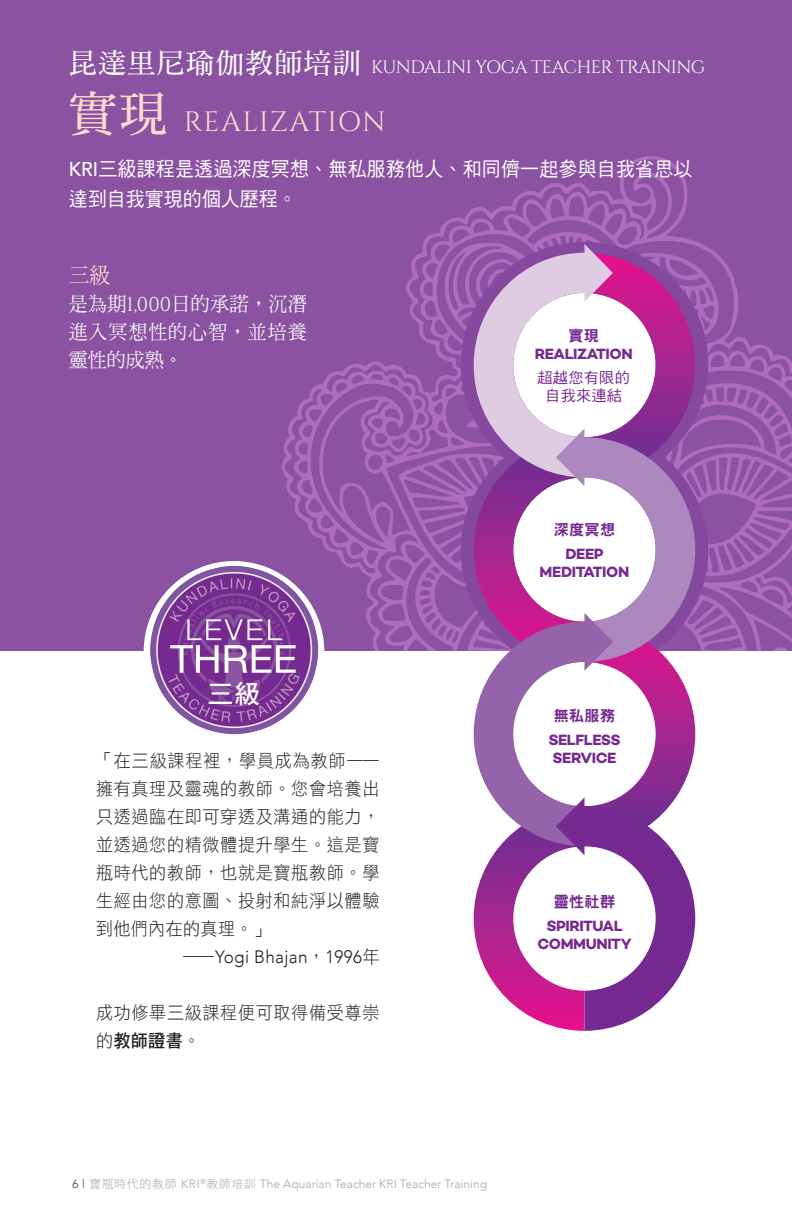
<style>
.page{position:relative;width:792px;height:1224px;background:#fff}
.page>*{position:absolute;margin:0;border:0;box-sizing:border-box;transform-origin:0 0}
.t1{font:28px "Cinzel";letter-spacing:.045em;color:#fddcce}
.t2{font:26px "DF Hei Std W7";color:#fff}
.t3{font:22px "DF Ming Std W5";color:#fddcce;scale:.95 1}
.t4{font:20px/30px "DF Hei Std W5";letter-spacing:.01em;color:#fff;scale:.95 1}
.t5{font:20px/28px "DF Ming Std W5";letter-spacing:.02em;color:#fff;text-align:justify;scale:.95 1}
.t6{font:18px/28px "DF Hei Std W3";letter-spacing:.04em;color:#231f20;text-align:justify;scale:.95 1}
.t7{font:18px "Cinzel";letter-spacing:-.03em;color:#fff}
.t8{font:300 18px "Avenir";letter-spacing:.02em;color:#231f20;scale:.95 1}
.t9{font:15.2px "Campton Bold DEMO";letter-spacing:-.025em;color:#762a91}
.t10{font:15.2px "DF Hei Std W9";letter-spacing:.02em;color:#762a91}
.t11{font:15.2px "DF Hei Std W5";letter-spacing:.02em;color:#762a91}
.t12{font:300 12px "Avenir";color:#a8a9ad}
.s1{font-family:"DF Ming Std W7";font-size:28px}
.s2{font-family:"DF Ming Std W7";font-size:48px}
.s3{font-family:"Avenir";font-weight:500}
.s4{font-family:"Cinzel"}
.s5{font-family:"DF Hei Std W3";font-weight:400}
.s6{font-family:"DF Hei Std W7"}
.s7{font-weight:400;color:#4b4c4d}
</style>
<div class="page">
<div style="left:0;top:0;width:792px;height:651px;background:#8a52a0"></div>
<svg style="left:282px;top:156px;width:510px;height:585px"></svg>
<div style="left:461px;top:429px;width:247px;height:244px;background:#84489c;border-radius:50%"></div>
<div style="left:461px;top:242px;width:247px;height:244px;background:#84489c;border-radius:50%"></div>
<svg style="left:474px;top:244px;width:221px;height:787px"></svg>
<img style="left:143px;top:541px;width:207px;height:200px">
<p class="t7" style="left:69px;top:57px;width:638px"><span class="s1">昆達里尼瑜伽教師培訓</span> KUNDALINI YOGA TEACHER TRAINING</p>
<p class="t1" style="left:69px;top:105px;width:319px"><span class="s2">實現</span> REALIZATION</p>
<p class="t4" style="left:69px;top:154px;width:658px"><span class="s3">KRI</span>三級課程是透過深度冥想、無私服務他人、和同儕一起參與自我省思以達到自我實現的個人歷程。</p>
<p class="t3" style="left:69px;top:264px;width:46px">三級</p>
<p class="t5" style="left:69px;top:290px;width:252px">是為期<span class="s4">1,000</span>日的承諾，沉潛進入冥想性的心智，並培養靈性的成熟。</p>
<p class="t2" style="left:207px;top:680px;width:55px">三級</p>
<p class="t6" style="left:96px;top:746px;width:300px">「在三級課程裡，學員成為教師——擁有真理及靈魂的教師。您會培養出只透過臨在即可穿透及溝通的能力，並透過您的精微體提升學生。這是寶瓶時代的教師，也就是寶瓶教師。學生經由您的意圖、投射和純淨以體驗到他們內在的真理。」</p>
<p class="t8" style="left:182px;top:946px;width:209px"><span class="s5">——</span>Yogi Bhajan<span class="s5">，</span>1996<span class="s5">年</span></p>
<p class="t6" style="left:96px;top:998px;width:300px">成功修畢三級課程便可取得備受尊崇的<span class="s6">教師證書</span>。</p>
<p class="t10" style="left:568px;top:327px;width:32px">實現</p>
<p class="t9" style="left:535px;top:345px;width:99px">REALIZATION</p>
<p class="t11" style="left:538px;top:369px;width:94px">超越您有限的</p>
<p class="t11" style="left:545px;top:387px;width:78px">自我來連結</p>
<p class="t10" style="left:554px;top:521px;width:63px">深度冥想</p>
<p class="t9" style="left:565px;top:545px;width:40px">DEEP</p>
<p class="t9" style="left:540px;top:563px;width:91px">MEDITATION</p>
<p class="t10" style="left:554px;top:708px;width:63px">無私服務</p>
<p class="t9" style="left:548px;top:731px;width:74px">SELFLESS</p>
<p class="t9" style="left:553px;top:749px;width:65px">SERVICE</p>
<p class="t10" style="left:554px;top:893px;width:63px">靈性社群</p>
<p class="t9" style="left:546px;top:917px;width:78px">SPIRITUAL</p>
<p class="t9" style="left:537px;top:935px;width:96px">COMMUNITY</p>
<p class="t12" style="left:72px;top:1177px;width:417px"><span class="s7">6 |</span> <span class="s5">寶瓶時代的教師</span> KRI<sup>®</sup><span class="s5">教師培訓</span> The Aquarian Teacher KRI Teacher Training</p>
</div>
